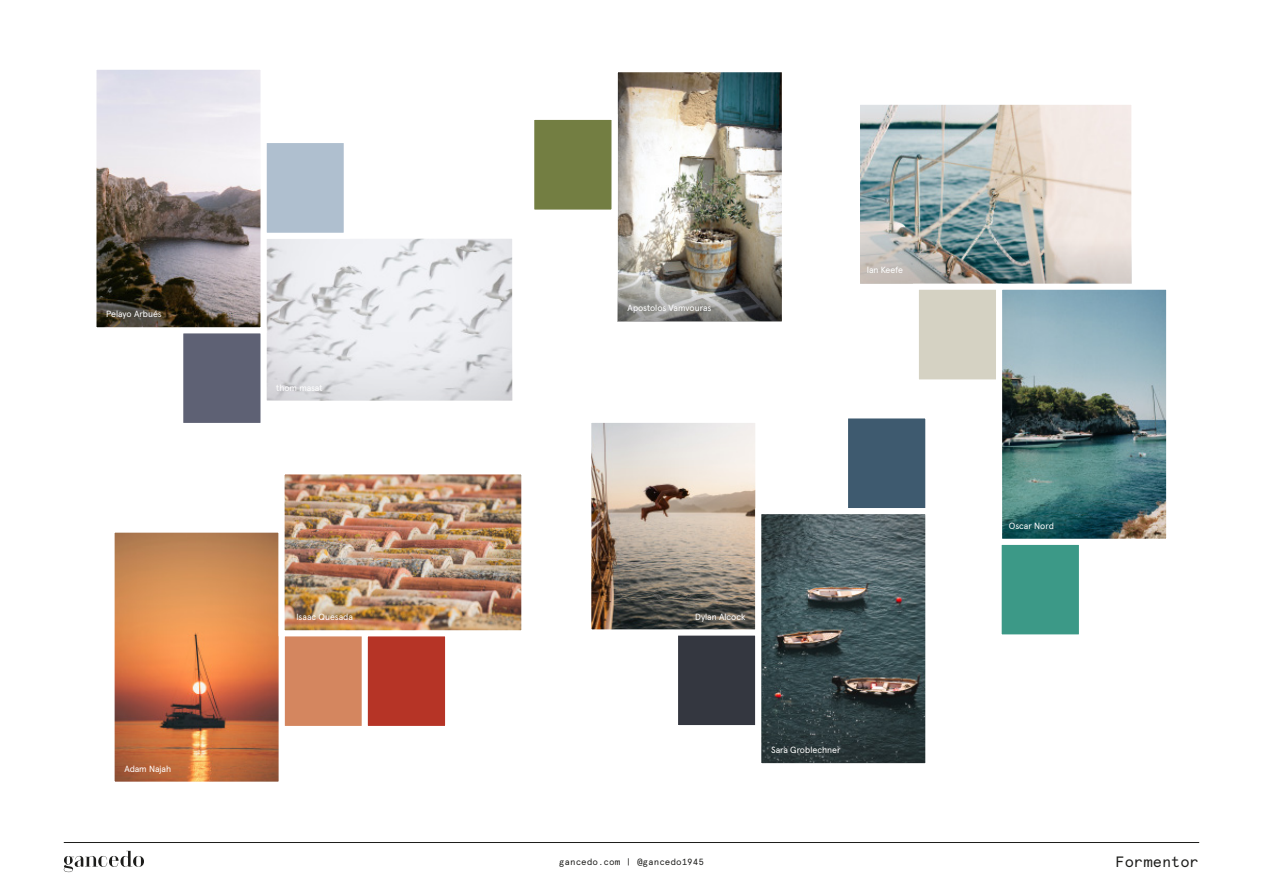
<style>
.page{position:relative;width:1263px;height:893px;background:#fff}
.page>*{position:absolute;margin:0;border:0;box-sizing:border-box;transform-origin:0 0}
.t1{font:15px "Apercu Mono Pro";color:#1d1d1b}
.t2{font:9px "Apercu Pro";color:#fff}
.t3{font:9px "Apercu Mono Pro";color:#1d1d1b}
</style>
<div class="page">
<hr style="left:64px;top:842px;width:1135px;height:1px;background:#1d1d1b">
<svg style="left:64px;top:851px;width:80px;height:21px"></svg>
<img style="left:267px;top:240px;width:244px;height:117px">
<div style="left:260px;top:233px;width:258px;height:173px;border:6px solid #fff"></div>
<svg style="left:266px;top:357px;width:246px;height:43px;background:#dedee2"></svg>
<img style="left:861px;top:106px;width:269px;height:134px">
<div style="left:854px;top:99px;width:283px;height:191px;border:6px solid #fff"></div>
<img style="left:619px;top:73px;width:162px;height:205px">
<div style="left:612px;top:66px;width:176px;height:261px;border:6px solid #fff"></div>
<svg style="left:618px;top:278px;width:164px;height:43px;background:#7b7975"></svg>
<img style="left:860px;top:240px;width:271px;height:44px">
<div style="left:177px;top:327px;width:89px;height:102px;background:#5e6174;border:6px solid #fff"></div>
<div style="left:260px;top:137px;width:90px;height:102px;background:#afbfcf;border:6px solid #fff"></div>
<div style="left:279px;top:630px;width:89px;height:102px;background:#d4865f;border:6px solid #fff"></div>
<div style="left:362px;top:630px;width:89px;height:102px;background:#b63426;border:6px solid #fff"></div>
<div style="left:672px;top:629px;width:89px;height:102px;background:#343740;border:6px solid #fff"></div>
<div style="left:842px;top:412px;width:89px;height:102px;background:#3e5a6f;border:6px solid #fff"></div>
<div style="left:996px;top:539px;width:89px;height:101px;background:#3c9987;border:6px solid #fff"></div>
<div style="left:913px;top:284px;width:89px;height:101px;background:#d5d2c3;border:6px solid #fff"></div>
<div style="left:528px;top:114px;width:89px;height:102px;background:#737e42;border:6px solid #fff"></div>
<img style="left:116px;top:534px;width:162px;height:247px">
<div style="left:109px;top:527px;width:176px;height:261px;border:6px solid #fff"></div>
<img style="left:592px;top:424px;width:162px;height:204px">
<div style="left:585px;top:417px;width:176px;height:218px;border:6px solid #fff"></div>
<img style="left:286px;top:475px;width:234px;height:154px">
<div style="left:279px;top:468px;width:248px;height:168px;border:6px solid #fff"></div>
<img style="left:762px;top:515px;width:162px;height:247px">
<div style="left:755px;top:508px;width:176px;height:261px;border:6px solid #fff"></div>
<img style="left:1003px;top:291px;width:162px;height:247px">
<div style="left:996px;top:284px;width:176px;height:261px;border:6px solid #fff"></div>
<img style="left:98px;top:71px;width:161px;height:255px">
<div style="left:91px;top:64px;width:175px;height:269px;border:6px solid #fff"></div>
<p class="t2" style="left:106px;top:307px;width:57px">Pelayo Arbués</p>
<p class="t2" style="left:124px;top:762px;width:48px">Adam Najah</p>
<p class="t2" style="left:276px;top:381px;width:48px">thom masat</p>
<p class="t2" style="left:628px;top:301px;width:85px">Apostolos Vamvouras</p>
<p class="t2" style="left:867px;top:263px;width:38px">Ian Keefe</p>
<p class="t2" style="left:296px;top:610px;width:58px">Isaac Quesada</p>
<p class="t2" style="left:695px;top:609px;width:52px">Dylan Alcock</p>
<p class="t2" style="left:771px;top:743px;width:71px">Sara Groblechner</p>
<p class="t2" style="left:1009px;top:519px;width:46px">Oscar Nord</p>
<p class="t3" style="left:559px;top:855px;width:147px">gancedo.com | @gancedo1945</p>
<h1 class="t1" style="left:1115px;top:851px;width:85px">Formentor</h1>
</div>
